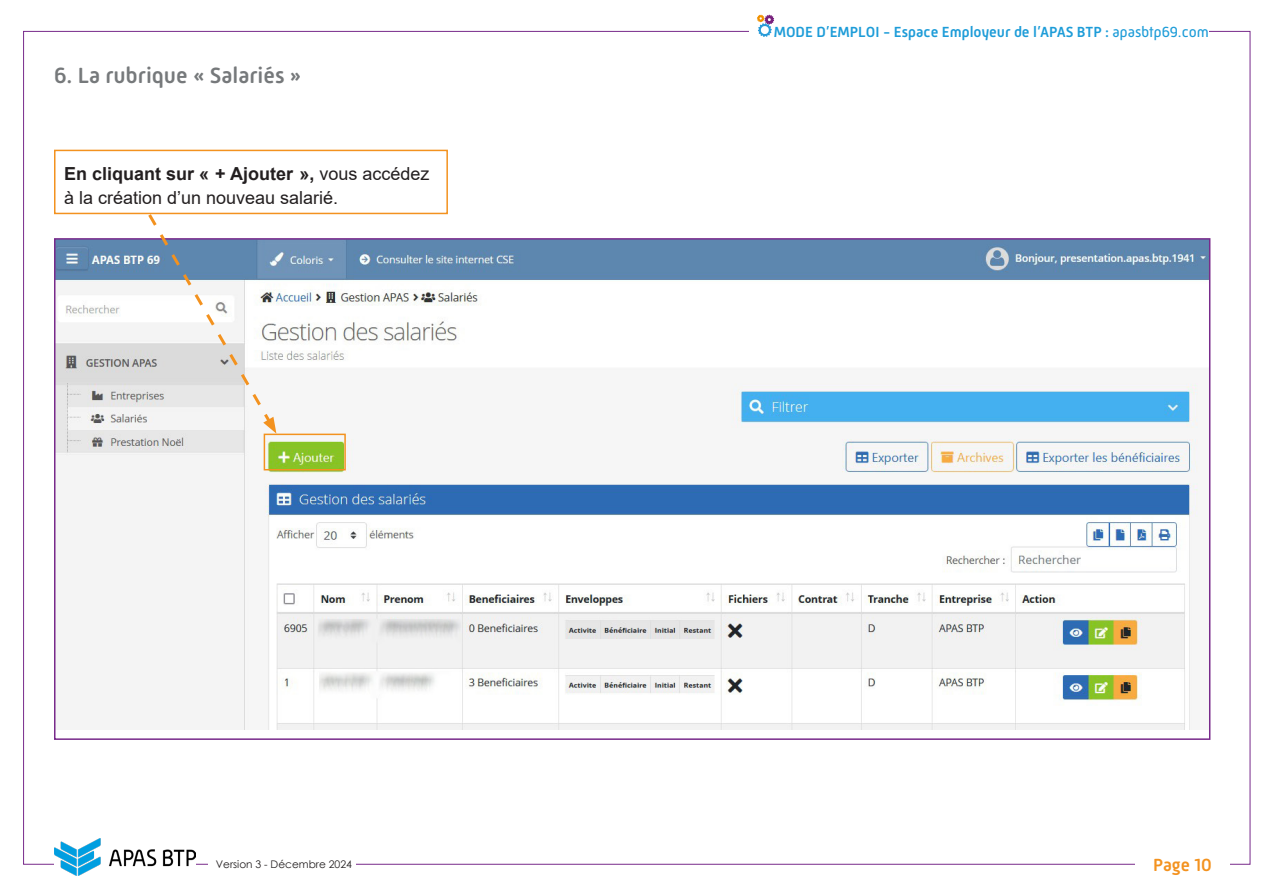
<style>
.page{position:relative;width:1263px;height:893px;background:#fff}
.page>*{position:absolute;margin:0;border:0;box-sizing:border-box;transform-origin:0 0}
.Titre_partie_suite{font:500 22.5px "Mic 32 New Rounded";color:#76797b}
.Texte{font:18px/24px "Arial";color:#231f20}
.t1{font:500 18px "Mic 32 New Rounded";color:#f3921f}
.t2{font:500 15px "Mic 32 New";color:#1d9cd8}
.t3{font:10.5px "Century Gothic";color:#231f20}
.s1{font-weight:700}
.s2{font-weight:400}
</style>
<div class="page">
<svg style="left:757px;top:15px;width:17px;height:22px"></svg>
<img style="left:54px;top:839px;width:142px;height:37px">
<div style="left:54px;top:150px;width:394px;height:64px;border:2px solid #f3921f"></div>
<img style="left:57px;top:241px;width:1150px;height:488px">
<div style="left:264px;top:434px;width:82px;height:36px;border:2px solid #f3921f"></div>
<svg style="left:145px;top:211px;width:131px;height:223px"></svg>
<p class="Titre_partie_suite" style="left:54px;top:62px;width:249px">6. La rubrique « Salariés »</p>
<p class="Texte" style="left:64px;top:162px;width:367px"><span class="s1">En cliquant sur « + Ajouter »,</span> vous accédez à la création d’un nouveau salarié.</p>
<p class="t3" style="left:216px;top:857px;width:138px">Version 3 - Décembre 2024</p>
<p class="t2" style="left:774px;top:23px;width:437px">MODE D’EMPLOI - Espace Employeur de l’APAS BTP : <span class="s2">apasbtp69.com</span></p>
<p class="t1" style="left:1153px;top:855px;width:60px">Page 10</p>
</div>
